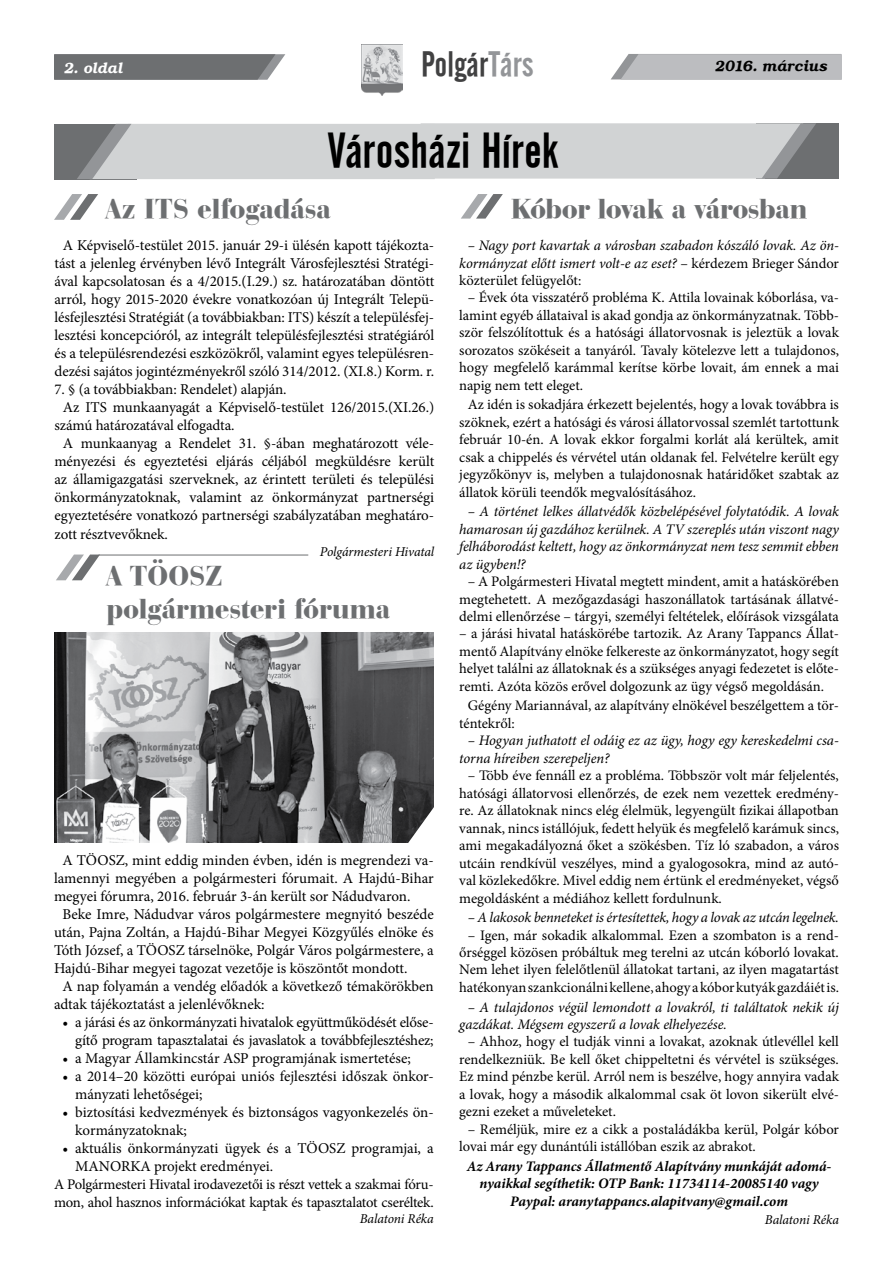
<style>
.page{position:relative;width:893px;height:1263px;background:#fff}
.page>*{position:absolute;margin:0;border:0;box-sizing:border-box;transform-origin:0 0}
.t1{font:48px "Alternate Gothic No 2 PFL Normal";letter-spacing:.005em;color:#000}
.t2{font:34.5px "Alternate Gothic No 2 PFL Normal";letter-spacing:.01em;color:#414142}
.t3{font:28.5px/33px "Bauer Bodoni Blk PFL Normal";color:#6d6f71}
.t4{font:15px/18px "Minion Pro";letter-spacing:-.005em;color:#000}
.t5{font:italic 15px "Bookman PFL Bold";letter-spacing:.005em;color:#000}
.t6{font:italic 15px "Bookman PFL Bold";letter-spacing:.015em;color:#fff}
.t7{font:14.7px/18px "Minion Pro";letter-spacing:-.015em;color:#000}
.t8{font:14.55px/17.4px "Minion Pro";color:#000;text-align:justify}
.t9{font:italic 14.55px/17.4px "Minion Pro";letter-spacing:-.01em;color:#000;text-align:justify}
.t10{font:italic 700 14.55px/17.4px "Minion Pro";letter-spacing:-.005em;color:#000;text-align:center}
.t11{font:italic 13.5px "Minion Pro";letter-spacing:-.01em;color:#000}
.s1{color:#939598}
.s2{font-style:normal}
</style>
<div class="page">
<svg style="left:611px;top:54px;width:231px;height:26px;background:#bcbdc0"></svg>
<img style="left:362px;top:44px;width:40px;height:51px">
<svg style="left:54px;top:54px;width:231px;height:26px;background:#757779"></svg>
<div style="left:54px;top:124px;width:83px;height:55px;background:#6d6f71"></div>
<svg style="left:461px;top:194px;width:42px;height:25px"></svg>
<div style="left:756px;top:123px;width:83px;height:56px;background:#6d6f71"></div>
<svg style="left:77px;top:123px;width:739px;height:56px;background:#c9cbcc"></svg>
<svg style="left:54px;top:194px;width:44px;height:26px"></svg>
<svg style="left:56px;top:554px;width:44px;height:26px"></svg>
<hr style="left:99px;top:554px;width:209px;height:1px;background:#6d6f71">
<img style="left:54px;top:632px;width:380px;height:210px">
<svg style="left:405px;top:807px;width:29px;height:36px"></svg>
<p class="t6" style="left:64px;top:58px;width:60px">2. oldal</p>
<h2 class="t2" style="left:421px;top:45px;width:114px">Polgár<span class="s1">Társ</span></h2>
<p class="t5" style="left:716px;top:57px;width:114px">2016. március</p>
<h1 class="t1" style="left:327px;top:123px;width:232px">Városházi Hírek</h1>
<h3 class="t3" style="left:106px;top:192px;width:226px">Az ITS elfogadása</h3>
<p class="t4" style="left:54px;top:237px;width:381px;text-align:center">A Képviselő-testület 2015. január 29-i ülésén kapott tájékozta&shy;tást a jelenleg érvényben lévő Integrált Városfejlesztési Stratégi&shy;ával kapcsolatosan és a 4/2015.(I.29.) sz. határozatában döntött arról, hogy 2015-2020 évekre vonatkozóan új Integrált Telepü&shy;lésfejlesztési Stratégiát (a továbbiakban: ITS) készít a településfej&shy;lesztési koncepcióról, az integrált településfejlesztési stratégiáról és a településrendezési eszközökről, valamint egyes településren&shy;dezési sajátos jogintézményekről szóló 314/2012. (XI.8.) Korm. r.</p>
<p class="t4" style="left:54px;top:381px;width:234px">7. § (a továbbiakban: Rendelet) alapján.</p>
<p class="t4" style="left:63px;top:399px;width:373px">Az ITS munkaanyagát a Képviselő-testület 126/2015.(XI.26.)</p>
<p class="t4" style="left:54px;top:417px;width:182px">számú határozatával elfogadta.</p>
<p class="t4" style="left:63px;top:435px;width:373px">A munkaanyag a Rendelet 31. §-ában meghatározott véle-</p>
<p class="t4" style="left:54px;top:453px;width:381px">ményezési és egyeztetési eljárás céljából megküldésre került</p>
<p class="t4" style="left:54px;top:471px;width:381px">az államigazgatási szerveknek, az érintett területi és települési</p>
<p class="t4" style="left:54px;top:489px;width:381px">önkormányzatoknak, valamint az önkormányzat partnerségi</p>
<p class="t4" style="left:54px;top:507px;width:381px">egyeztetésére vonatkozó partnerségi szabályzatában meghatáro-</p>
<p class="t4" style="left:54px;top:526px;width:115px">zott résztvevőknek.</p>
<p class="t11" style="left:320px;top:542px;width:116px">Polgármesteri Hivatal</p>
<h3 class="t3" style="left:106px;top:558px;width:285px">A TÖOSZ polgármesteri fóruma</h3>
<p class="t4" style="left:63px;top:851px;width:373px">A TÖOSZ, mint eddig minden évben, idén is megrendezi va-</p>
<p class="t4" style="left:54px;top:869px;width:381px">lamennyi megyében a polgármesteri fórumait. A Hajdú-Bihar</p>
<p class="t4" style="left:54px;top:887px;width:358px">megyei fórumra, 2016. február 3-án került sor Nádudvaron.</p>
<p class="t4" style="left:63px;top:905px;width:373px">Beke Imre, Nádudvar város polgármestere megnyitó beszéde</p>
<p class="t4" style="left:54px;top:923px;width:381px">után, Pajna Zoltán, a Hajdú-Bihar Megyei Közgyűlés elnöke és</p>
<p class="t4" style="left:54px;top:941px;width:381px">Tóth József, a TÖOSZ társelnöke, Polgár Város polgármestere, a</p>
<p class="t4" style="left:54px;top:959px;width:355px">Hajdú-Bihar megyei tagozat vezetője is köszöntőt mondott.</p>
<p class="t4" style="left:63px;top:977px;width:373px">A nap folyamán a vendég előadók a következő témakörökben</p>
<p class="t4" style="left:54px;top:995px;width:212px">adtak tájékoztatást a jelenlévőknek:</p>
<p class="t4" style="left:63px;top:1013px;width:373px;text-align:right">• a járási és az önkormányzati hivatalok együttműködését előse&shy;gítő program tapasztalatai és javaslatok a továbbfejlesztéshez;</p>
<p class="t4" style="left:63px;top:1049px;width:350px">• a Magyar Államkincstár ASP programjának ismertetése;</p>
<p class="t4" style="left:75px;top:1067px;width:360px;text-indent:-13px">• a 2014–20 közötti európai uniós fejlesztési időszak önkor&shy;mányzati lehetőségei;</p>
<p class="t4" style="left:75px;top:1103px;width:360px;text-indent:-13px">• biztosítási kedvezmények és biztonságos vagyonkezelés ön&shy;kormányzatoknak;</p>
<p class="t4" style="left:75px;top:1139px;width:360px;text-indent:-13px">• aktuális önkormányzati ügyek és a TÖOSZ programjai, a<br>MANORKA projekt eredményei.</p>
<p class="t7" style="left:54px;top:1175px;width:381px">A Polgármesteri Hivatal irodavezetői is részt vettek a szakmai fóru&shy;mon, ahol hasznos információkat kaptak és tapasztalatot cseréltek.</p>
<p class="t11" style="left:360px;top:1209px;width:75px">Balatoni Réka</p>
<h3 class="t3" style="left:511px;top:192px;width:298px">Kóbor lovak a városban</h3>
<p class="t9" style="left:459px;top:237px;width:381px;text-indent:8px">– Nagy port kavartak a városban szabadon kószáló lovak. Az ön&shy;kormányzat előtt ismert volt-e az eset? <span class="s2">– kérdezem Brieger Sándor közterület felügyelőt:</span></p>
<p class="t8" style="left:459px;top:289px;width:381px;text-indent:8px">– Évek óta visszatérő probléma K. Attila lovainak kóborlása, va&shy;lamint egyéb állataival is akad gondja az önkormányzatnak. Több&shy;ször felszólítottuk és a hatósági állatorvosnak is jeleztük a lovak sorozatos szökéseit a tanyáról. Tavaly kötelezve lett a tulajdonos, hogy megfelelő karámmal kerítse körbe lovait, ám ennek a mai napig nem tett eleget.</p>
<p class="t8" style="left:459px;top:396px;width:381px;text-indent:8px">Az idén is sokadjára érkezett bejelentés, hogy a lovak továbbra is szöknek, ezért a hatósági és városi állatorvossal szemlét tartottunk február 10-én. A lovak ekkor forgalmi korlát alá kerültek, amit csak a chippelés és vérvétel után oldanak fel. Felvételre került egy jegyzőkönyv is, melyben a tulajdonosnak határidőket szabtak az állatok körüli teendők megvalósításához.</p>
<p class="t9" style="left:459px;top:503px;width:381px;text-indent:8px">– A történet lelkes állatvédők közbelépésével folytatódik. A lovak hamarosan új gazdához kerülnek. A TV szereplés után viszont nagy felháborodást keltett, hogy az önkormányzat nem tesz semmit ebben az ügyben!?</p>
<p class="t8" style="left:459px;top:573px;width:381px;text-align:center">– A Polgármesteri Hivatal megtett mindent, amit a hatáskörében megtehetett. A mezőgazdasági haszonállatok tartásának állatvé&shy;delmi ellenőrzése – tárgyi, személyi feltételek, előírások vizsgálata</p>
<p class="t8" style="left:459px;top:625px;width:381px">– a járási hivatal hatáskörébe tartozik. Az Arany Tappancs Állat&shy;mentő Alapítvány elnöke felkereste az önkormányzatot, hogy segít helyet találni az állatoknak és a szükséges anyagi fedezetet is előte&shy;remti. Azóta közös erővel dolgozunk az ügy végső megoldásán.</p>
<p class="t8" style="left:459px;top:697px;width:381px;text-indent:8px">Gégény Mariannával, az alapítvány elnökével beszélgettem a tör&shy;téntekről:</p>
<p class="t9" style="left:459px;top:732px;width:381px;text-indent:8px">– Hogyan juthatott el odáig ez az ügy, hogy egy kereskedelmi csa&shy;torna híreiben szerepeljen?</p>
<p class="t8" style="left:459px;top:767px;width:381px;text-indent:8px">– Több éve fennáll ez a probléma. Többször volt már feljelentés, hatósági állatorvosi ellenőrzés, de ezek nem vezettek eredmény&shy;re. Az állatoknak nincs elég élelmük, legyengült fizikai állapotban vannak, nincs istállójuk, fedett helyük és megfelelő karámuk sincs, ami megakadályozná őket a szökésben. Tíz ló szabadon, a város utcáin rendkívül veszélyes, mind a gyalogosokra, mind az autó&shy;val közlekedőkre. Mivel eddig nem értünk el eredményeket, végső megoldásként a médiához kellett fordulnunk.</p>
<p class="t9" style="left:468px;top:909px;width:373px">– A lakosok benneteket is értesítettek, hogy a lovak az utcán legelnek.</p>
<p class="t8" style="left:459px;top:926px;width:381px;text-align:center">– Igen, már sokadik alkalommal. Ezen a szombaton is a rend&shy;őrséggel közösen próbáltuk meg terelni az utcán kóborló lovakat.<br>Nem lehet ilyen felelőtlenül állatokat tartani, az ilyen magatartást hatékonyan szankcionálni kellene, ahogy a kóbor kutyák gazdáiét is.</p>
<p class="t9" style="left:459px;top:998px;width:381px;text-indent:8px">– A tulajdonos végül lemondott a lovakról, ti találtatok nekik új gazdákat. Mégsem egyszerű a lovak elhelyezése.</p>
<p class="t8" style="left:459px;top:1033px;width:381px;text-indent:8px">– Ahhoz, hogy el tudják vinni a lovakat, azoknak útlevéllel kell rendelkezniük. Be kell őket chippeltetni és vérvétel is szükséges.<br>Ez mind pénzbe kerül. Arról nem is beszélve, hogy annyira vadak a lovak, hogy a második alkalommal csak öt lovon sikerült elvé&shy;gezni ezeket a műveleteket.</p>
<p class="t8" style="left:459px;top:1120px;width:381px;text-indent:8px">– Reméljük, mire ez a cikk a postaládákba kerül, Polgár kóbor lovai már egy dunántúli istállóban eszik az abrakot.</p>
<p class="t10" style="left:467px;top:1157px;width:366px">Az Arany Tappancs Állatmentő Alapítvány munkáját adomá&shy;nyaikkal segíthetik: OTP Bank: 11734114-20085140 vagy<br>Paypal: aranytappancs.alapitvany@gmail.com</p>
<p class="t11" style="left:765px;top:1210px;width:75px">Balatoni Réka</p>
</div>
